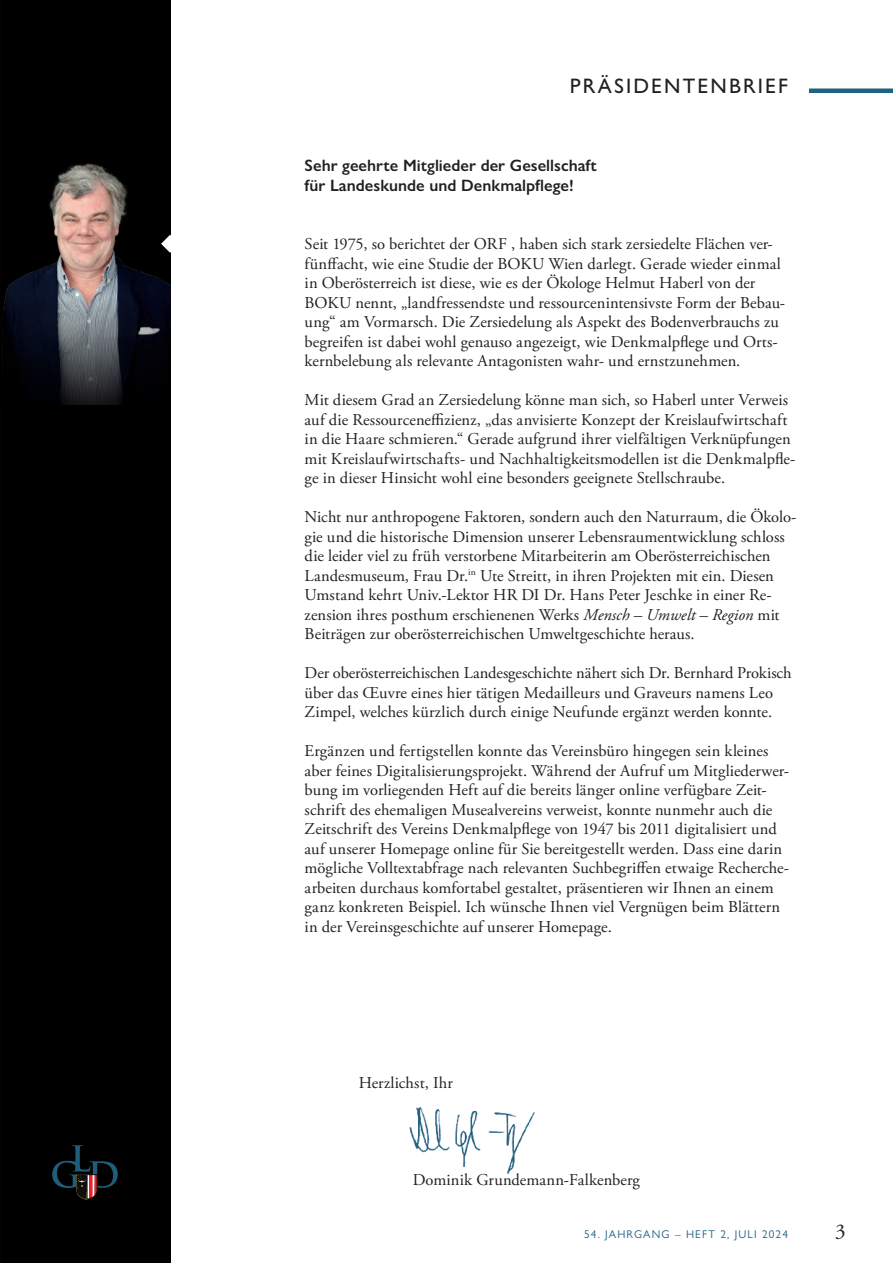
<style>
.page{position:relative;width:893px;height:1263px;background:#fff}
.page>*{position:absolute;margin:0;border:0;box-sizing:border-box;transform-origin:0 0}
.t1{font:500 21px "Gill Sans Nova";letter-spacing:.1em;color:#231f20}
.t2{font:21px "Adobe Garamond Pro";color:#231f20}
.t3{font:16.5px/19.5px "Adobe Garamond Pro";letter-spacing:.005em;color:#231f20}
.t4{font:600 16.5px/19.5px "Gill Sans Nova";color:#231f20}
.t5{font:11.25px "Gill Sans Nova";letter-spacing:.1em;color:#1e6380}
.s1{font-style:italic}
</style>
<div class="page">
<div style="left:1px;top:0;width:169px;height:1263px;background:#000"></div>
<img style="left:0;top:0;width:1px;height:1263px">
<img style="left:0;top:152px;width:170px;height:146px">
<svg style="left:0;top:298px;width:170px;height:107px"></svg>
<svg style="left:161px;top:235px;width:10px;height:18px"></svg>
<img style="left:409px;top:1106px;width:126px;height:68px">
<hr style="left:809px;top:89px;width:84px;height:4px;background:#1e6380">
<svg style="left:52px;top:1145px;width:66px;height:54px"></svg>
<p class="t1" style="left:570px;top:73px;width:220px">PRÄSIDENTENBRIEF</p>
<p class="t4" style="left:305px;top:156px;width:294px">Sehr geehrte Mitglieder der Gesellschaft für Landeskunde und Denkmalpflege!</p>
<p class="t3" style="left:305px;top:235px;width:482px">Seit 1975, so berichtet der ORF , haben sich stark zersiedelte Flächen ver&shy;fünffacht, wie eine Studie der BOKU Wien darlegt. Gerade wieder einmal in Oberösterreich ist diese, wie es der Ökologe Helmut Haberl von der BOKU nennt, „landfressendste und ressourcenintensivste Form der Bebau&shy;ung“ am Vormarsch. Die Zersiedelung als Aspekt des Bodenverbrauchs zu begreifen ist dabei wohl genauso angezeigt, wie Denkmalpflege und Orts&shy;kernbelebung als relevante Antagonisten wahr- und ernstzunehmen.</p>
<p class="t3" style="left:305px;top:391px;width:492px">Mit diesem Grad an Zersiedelung könne man sich, so Haberl unter Verweis auf die Ressourceneffizienz, „das anvisierte Konzept der Kreislaufwirtschaft in die Haare schmieren.“ Gerade aufgrund ihrer vielfältigen Verknüpfungen mit Kreislaufwirtschafts- und Nachhaltigkeitsmodellen ist die Denkmalpfle&shy;ge in dieser Hinsicht wohl eine besonders geeignete Stellschraube.</p>
<p class="t3" style="left:305px;top:508px;width:493px">Nicht nur anthropogene Faktoren, sondern auch den Naturraum, die Ökolo&shy;gie und die historische Dimension unserer Lebensraumentwicklung schloss die leider viel zu früh verstorbene Mitarbeiterin am Oberösterreichischen Landesmuseum, Frau Dr.<sup>in</sup> Ute Streitt, in ihren Projekten mit ein. Diesen Umstand kehrt Univ.-Lektor HR DI Dr. Hans Peter Jeschke in einer Re&shy;zension ihres posthum erschienenen Werks <span class="s1">Mensch – Umwelt – Region</span> mit Beiträgen zur oberösterreichischen Umweltgeschichte heraus.</p>
<p class="t3" style="left:305px;top:664px;width:488px">Der oberösterreichischen Landesgeschichte nähert sich Dr. Bernhard Prokisch über das Œuvre eines hier tätigen Medailleurs und Graveurs namens Leo<br>Zimpel, welches kürzlich durch einige Neufunde ergänzt werden konnte.</p>
<p class="t3" style="left:305px;top:742px;width:486px">Ergänzen und fertigstellen konnte das Vereinsbüro hingegen sein kleines aber feines Digitalisierungsprojekt. Während der Aufruf um Mitgliederwer&shy;bung im vorliegenden Heft auf die bereits länger online verfügbare Zeit&shy;schrift des ehemaligen Musealvereins verweist, konnte nunmehr auch die Zeitschrift des Vereins Denkmalpflege von 1947 bis 2011 digitalisiert und auf unserer Homepage online für Sie bereitgestellt werden. Dass eine darin mögliche Volltextabfrage nach relevanten Suchbegriffen etwaige Recherche&shy;arbeiten durchaus komfortabel gestaltet, präsentieren wir Ihnen an einem ganz konkreten Beispiel. Ich wünsche Ihnen viel Vergnügen beim Blättern in der Vereinsgeschichte auf unserer Homepage.</p>
<p class="t3" style="left:359px;top:1073px;width:96px">Herzlichst, Ihr</p>
<p class="t3" style="left:413px;top:1171px;width:229px">Dominik Grundemann-Falkenberg</p>
<p class="t5" style="left:584px;top:1227px;width:205px">54. JAHRGANG – HEFT 2, JULI 2024</p>
<p class="t2" style="left:835px;top:1218px;width:12px">3</p>
</div>
